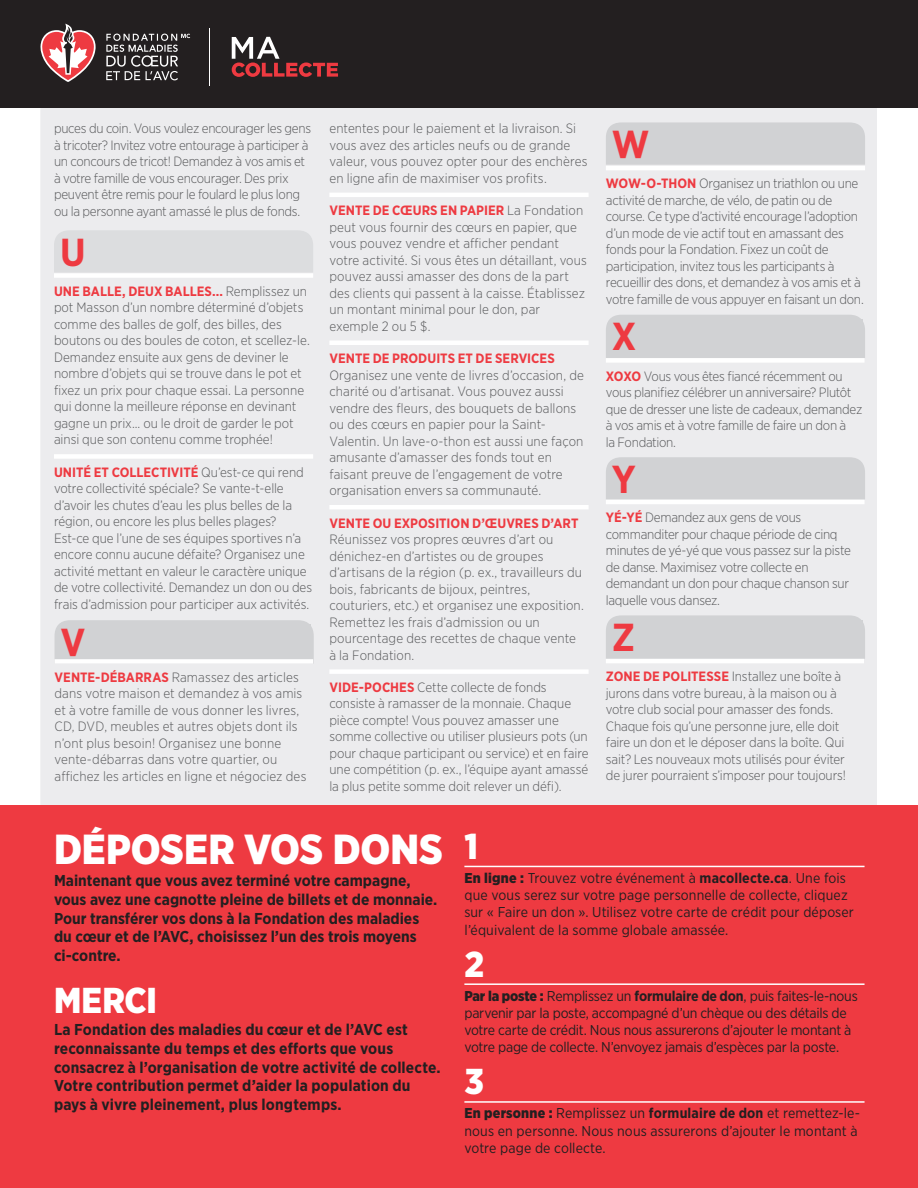
<style>
.page{position:relative;width:918px;height:1188px;background:#fff}
.page>*{position:absolute;margin:0;border:0;box-sizing:border-box;transform-origin:0 0}
.t1{font:900 42px "Gotham Narrow";letter-spacing:-.005em;color:#fff}
.t2{font:700 39px "Gotham Narrow";color:#ee3a41}
.White_numbers{font:900 36px "Gotham Narrow";color:#fff}
.Text_-_10_5_12_5{font:700 15.75px/18.8px "Gotham Narrow";color:#231f20}
.Text_-_9_5_11_5{font:14.25px/17.2px "Gotham Narrow";color:#231f20}
.Paragraph_Style_1{font:300 13.5px/16.5px "Gotham Narrow";letter-spacing:-.005em;color:#57585a}
.s1{font-weight:700;color:#ee3a41}
.s2{font-weight:900}
.s3{font-weight:700}
</style>
<div class="page">
<div style="left:40px;top:75px;width:837px;height:849px;background:#ececee;border-radius:20px"></div>
<div style="left:0;top:0;width:918px;height:108px;background:#231f20"></div>
<div style="left:606px;top:122px;width:259px;height:43px;background:#d1d2d4"></div>
<div style="left:606px;top:457px;width:259px;height:42px;background:#d1d2d4"></div>
<div style="left:55px;top:620px;width:259px;height:43px;background:#d1d2d4"></div>
<div style="left:61px;top:625px;width:250px;height:36px;background:#d1d2d4"></div>
<div style="left:606px;top:315px;width:259px;height:43px;background:#d1d2d4"></div>
<div style="left:612px;top:319px;width:250px;height:37px;background:#d1d2d4"></div>
<svg style="left:606px;top:615px;width:259px;height:44px;background:#d4d5d7"></svg>
<div style="left:612px;top:620px;width:250px;height:36px;background:#d1d2d4"></div>
<svg style="left:40px;top:24px;width:56px;height:58px"></svg>
<svg style="left:106px;top:34px;width:84px;height:46px"></svg>
<hr style="left:209px;top:29px;width:1px;height:57px;background:#fff">
<svg style="left:232px;top:37px;width:106px;height:40px"></svg>
<div style="left:54px;top:273px;width:259px;height:5px;background:#fff"></div>
<div style="left:54px;top:454px;width:259px;height:5px;background:#fff"></div>
<hr style="left:329px;top:193px;width:260px;height:4px;background:#fff">
<hr style="left:329px;top:341px;width:260px;height:4px;background:#fff">
<hr style="left:329px;top:505px;width:260px;height:4px;background:#fff">
<div style="left:329px;top:669px;width:260px;height:5px;background:#fff"></div>
<div style="left:54px;top:230px;width:259px;height:42px;background:#dcdddf"></div>
<hr style="left:606px;top:166px;width:259px;height:4px;background:#fff">
<div style="left:606px;top:358px;width:259px;height:5px;background:#fff"></div>
<div style="left:55px;top:659px;width:258px;height:5px;background:#fff"></div>
<hr style="left:606px;top:500px;width:259px;height:4px;background:#fff">
<hr style="left:606px;top:659px;width:258px;height:4px;background:#fff">
<div style="left:0;top:806px;width:918px;height:382px;background:#ee3a41"></div>
<hr style="left:464px;top:866px;width:401px;height:1px;background:#fff">
<hr style="left:464px;top:983px;width:401px;height:2px;background:#fff">
<hr style="left:464px;top:1101px;width:401px;height:2px;background:#fff">
<p class="Paragraph_Style_1" style="left:54px;top:120px;width:259px">puces du coin. Vous voulez encourager les gens à tricoter? Invitez votre entourage à participer à un concours de tricot! Demandez à vos amis et à votre famille de vous encourager. Des prix peuvent être remis pour le foulard le plus long ou la personne ayant amassé le plus de fonds.</p>
<p class="t2" style="left:60px;top:227px;width:27px">U</p>
<p class="Paragraph_Style_1" style="left:54px;top:283px;width:257px"><span class="s1">UNE BALLE, DEUX BALLES…</span> Remplissez un pot Masson d’un nombre déterminé d’objets comme des balles de golf, des billes, des boutons ou des boules de coton, et scellez-le.<br>Demandez ensuite aux gens de deviner le nombre d’objets qui se trouve dans le pot et fixez un prix pour chaque essai. La personne qui donne la meilleure réponse en devinant gagne un prix... ou le droit de garder le pot ainsi que son contenu comme trophée!</p>
<p class="Paragraph_Style_1" style="left:54px;top:463px;width:260px"><span class="s1">UNITÉ ET COLLECTIVITÉ</span> Qu’est-ce qui rend votre collectivité spéciale? Se vante-t-elle d’avoir les chutes d’eau les plus belles de la région, ou encore les plus belles plages?<br>Est-ce que l’une de ses équipes sportives n’a encore connu aucune défaite? Organisez une activité mettant en valeur le caractère unique de votre collectivité. Demandez un don ou des frais d’admission pour participer aux activités.</p>
<p class="t2" style="left:61px;top:617px;width:26px">V</p>
<p class="Paragraph_Style_1" style="left:55px;top:668px;width:253px"><span class="s1">VENTE-DÉBARRAS</span> Ramassez des articles dans votre maison et demandez à vos amis et à votre famille de vous donner les livres, CD, DVD, meubles et autres objets dont ils n’ont plus besoin! Organisez une bonne vente-débarras dans votre quartier, ou affichez les articles en ligne et négociez des</p>
<p class="Paragraph_Style_1" style="left:329px;top:120px;width:260px">ententes pour le paiement et la livraison. Si vous avez des articles neufs ou de grande valeur, vous pouvez opter pour des enchères en ligne afin de maximiser vos profits.</p>
<p class="Paragraph_Style_1" style="left:329px;top:202px;width:259px"><span class="s1">VENTE DE CŒURS EN PAPIER</span> La Fondation peut vous fournir des cœurs en papier, que vous pouvez vendre et afficher pendant votre activité. Si vous êtes un détaillant, vous pouvez aussi amasser des dons de la part des clients qui passent à la caisse. Établissez un montant minimal pour le don, par exemple 2 ou 5 $.</p>
<p class="Paragraph_Style_1" style="left:329px;top:350px;width:256px"><span class="s1">VENTE DE PRODUITS ET DE SERVICES </span>Organisez une vente de livres d’occasion, de charité ou d’artisanat. Vous pouvez aussi vendre des fleurs, des bouquets de ballons ou des cœurs en papier pour la Saint-Valentin. Un lave-o-thon est aussi une façon amusante d’amasser des fonds tout en faisant preuve de l’engagement de votre organisation envers sa communauté.</p>
<p class="Paragraph_Style_1" style="left:329px;top:514px;width:256px"><span class="s1">VENTE OU EXPOSITION D’ŒUVRES D’ART </span>Réunissez vos propres œuvres d’art ou dénichez-en d’artistes ou de groupes d’artisans de la région (p. ex., travailleurs du bois, fabricants de bijoux, peintres, couturiers, etc.) et organisez une exposition.<br>Remettez les frais d’admission ou un pourcentage des recettes de chaque vente à la Fondation.</p>
<p class="Paragraph_Style_1" style="left:329px;top:679px;width:261px"><span class="s1">VIDE-POCHES</span> Cette collecte de fonds consiste à ramasser de la monnaie. Chaque pièce compte! Vous pouvez amasser une somme collective ou utiliser plusieurs pots (un pour chaque participant ou service) et en faire une compétition (p. ex., l’équipe ayant amassé la plus petite somme doit relever un défi).</p>
<p class="t2" style="left:612px;top:119px;width:39px">W</p>
<p class="Paragraph_Style_1" style="left:606px;top:175px;width:259px"><span class="s1">WOW-O-THON</span> Organisez un triathlon ou une activité de marche, de vélo, de patin ou de course. Ce type d’activité encourage l’adoption d’un mode de vie actif tout en amassant des fonds pour la Fondation. Fixez un coût de participation, invitez tous les participants à recueillir des dons, et demandez à vos amis et à votre famille de vous appuyer en faisant un don.</p>
<p class="t2" style="left:612px;top:312px;width:26px">X</p>
<p class="Paragraph_Style_1" style="left:606px;top:367px;width:258px"><span class="s1">XOXO</span> Vous vous êtes fiancé récemment ou vous planifiez célébrer un anniversaire? Plutôt que de dresser une liste de cadeaux, demandez à vos amis et à votre famille de faire un don à<br>la Fondation.</p>
<p class="t2" style="left:612px;top:454px;width:26px">Y</p>
<p class="Paragraph_Style_1" style="left:606px;top:509px;width:247px"><span class="s1">YÉ-YÉ</span> Demandez aux gens de vous commanditer pour chaque période de cinq minutes de yé-yé que vous passez sur la piste de danse. Maximisez votre collecte en demandant un don pour chaque chanson sur laquelle vous dansez.</p>
<p class="t2" style="left:612px;top:612px;width:25px">Z</p>
<p class="Paragraph_Style_1" style="left:606px;top:668px;width:241px"><span class="s1">ZONE DE POLITESSE</span> Installez une boîte à jurons dans votre bureau, à la maison ou à votre club social pour amasser des fonds.<br>Chaque fois qu’une personne jure, elle doit faire un don et le déposer dans la boîte. Qui sait? Les nouveaux mots utilisés pour éviter de jurer pourraient s’imposer pour toujours!</p>
<p class="t1" style="left:54px;top:821px;width:390px">DÉPOSER VOS DONS</p>
<p class="Text_-_10_5_12_5" style="left:54px;top:871px;width:385px">Maintenant que vous avez terminé votre campagne, vous avez une cagnotte pleine de billets et de monnaie.<br>Pour transférer vos dons à la Fondation des maladies du cœur et de l’AVC, choisissez l’un des trois moyens ci-contre.</p>
<p class="White_numbers" style="left:54px;top:976px;width:104px">MERCI</p>
<p class="Text_-_10_5_12_5" style="left:54px;top:1020px;width:388px">La Fondation des maladies du cœur et de l’AVC est reconnaissante du temps et des efforts que vous consacrez à l’organisation de votre activité de collecte.<br>Votre contribution permet d’aider la population du pays à vivre pleinement, plus longtemps.</p>
<p class="White_numbers" style="left:464px;top:823px;width:15px">1</p>
<p class="Text_-_9_5_11_5" style="left:464px;top:869px;width:391px"><span class="s2">En ligne :</span> Trouvez votre événement à <span class="s3">macollecte.ca</span>. Une fois que vous serez sur votre page personnelle de collecte, cliquez sur « Faire un don ». Utilisez votre carte de crédit pour déposer l’équivalent de la somme globale amassée.</p>
<p class="White_numbers" style="left:464px;top:940px;width:21px">2</p>
<p class="Text_-_9_5_11_5" style="left:464px;top:987px;width:395px"><span class="s2">Par la poste :</span> Remplissez un <span class="s3">formulaire de don</span>, puis faites-le-nous parvenir par la poste, accompagné d’un chèque ou des détails de votre carte de crédit. Nous nous assurerons d’ajouter le montant à votre page de collecte. N’envoyez jamais d’espèces par la poste.</p>
<p class="White_numbers" style="left:464px;top:1058px;width:21px">3</p>
<p class="Text_-_9_5_11_5" style="left:464px;top:1105px;width:397px"><span class="s2">En personne :</span> Remplissez un <span class="s3">formulaire de don</span> et remettez-le&shy;nous en personne. Nous nous assurerons d’ajouter le montant à votre page de collecte.</p>
</div>
